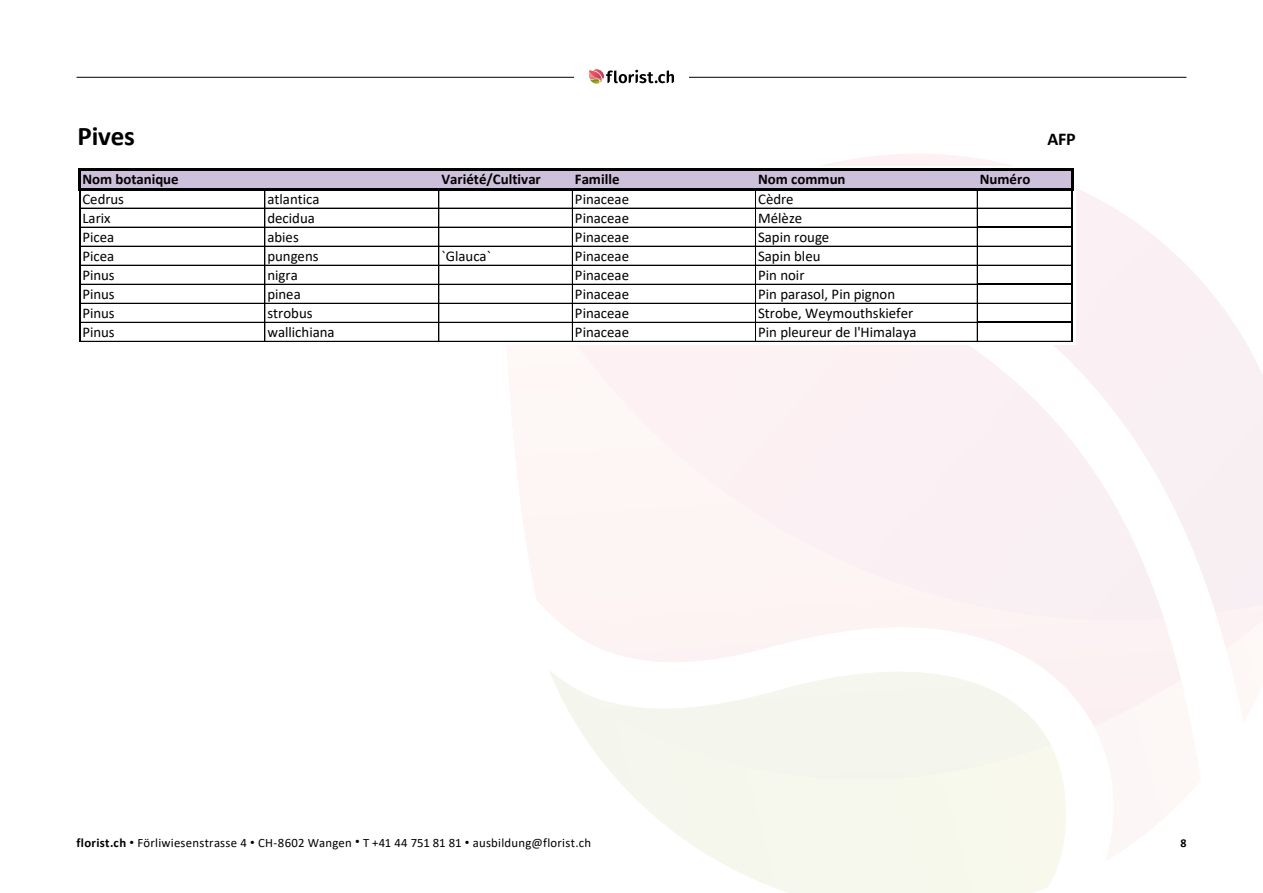
<style>
.page{position:relative;width:1263px;height:893px;background:#fff}
.page>*{position:absolute;margin:0;border:0;box-sizing:border-box;transform-origin:0 0}
.t1{font:700 27px "Calibri";letter-spacing:-.005em;color:#000}
.t2{font:700 18px "Calibri";color:#000}
.t3{font:14.85px "Calibri";color:#000}
.t4{font:700 14.85px "Calibri";color:#000}
.t5{font:12.75px "Calibri";letter-spacing:.02em;color:#000}
.t6{font:700 12.75px "Calibri";letter-spacing:.025em;color:#000}
.t7{font:700 12px "Calibri";color:#000}
</style>
<div class="page">
<hr style="left:77px;top:77px;width:1109px;height:1px;background:#000">
<div style="left:574px;top:62px;width:115px;height:29px;background:#fff"></div>
<svg style="left:589px;top:69px;width:85px;height:15px"></svg>
<svg style="left:571px;top:631px;width:678px;height:95px"></svg>
<svg style="left:522px;top:154px;width:741px;height:477px"></svg>
<svg style="left:617px;top:654px;width:457px;height:239px"></svg>
<svg style="left:550px;top:654px;width:501px;height:125px"></svg>
<div style="left:77px;top:166px;width:999px;height:178px;background:#fff"></div>
<div style="left:80px;top:169px;width:992px;height:20px;background:#ccc0da"></div>
<hr style="left:79px;top:168px;width:2px;height:22px;background:#000">
<hr style="left:1071px;top:170px;width:2px;height:20px;background:#000">
<hr style="left:80px;top:227px;width:897px;height:1px;background:#000">
<hr style="left:977px;top:190px;width:1px;height:37px;background:#000">
<hr style="left:80px;top:284px;width:897px;height:1px;background:#000">
<hr style="left:977px;top:228px;width:1px;height:56px;background:#000">
<hr style="left:80px;top:322px;width:897px;height:1px;background:#000">
<hr style="left:977px;top:285px;width:1px;height:37px;background:#000">
<hr style="left:79px;top:190px;width:1px;height:151px;background:#000">
<hr style="left:1071px;top:190px;width:2px;height:151px;background:#000">
<hr style="left:265px;top:190px;width:1px;height:151px;background:#000">
<hr style="left:439px;top:190px;width:1px;height:151px;background:#000">
<hr style="left:572px;top:190px;width:1px;height:151px;background:#000">
<hr style="left:755px;top:190px;width:1px;height:151px;background:#000">
<svg style="left:977px;top:323px;width:1px;height:18px"></svg>
<hr style="left:81px;top:168px;width:992px;height:2px;background:#000">
<hr style="left:81px;top:188px;width:992px;height:2px;background:#000">
<hr style="left:80px;top:208px;width:991px;height:1px;background:#000">
<hr style="left:977px;top:227px;width:96px;height:1px;background:#000">
<hr style="left:80px;top:246px;width:991px;height:1px;background:#000">
<hr style="left:80px;top:265px;width:991px;height:1px;background:#000">
<hr style="left:977px;top:284px;width:96px;height:1px;background:#000">
<hr style="left:80px;top:303px;width:991px;height:1px;background:#000">
<hr style="left:977px;top:322px;width:96px;height:1px;background:#000">
<hr style="left:80px;top:341px;width:991px;height:1px;background:#000">
<h1 class="t1" style="left:78px;top:117px;width:59px">Pives</h1>
<p class="t4" style="left:82px;top:169px;width:98px">Nom botanique</p>
<p class="t4" style="left:441px;top:169px;width:101px">Variété/Cultivar</p>
<p class="t4" style="left:575px;top:169px;width:46px">Famille</p>
<p class="t4" style="left:758px;top:169px;width:89px">Nom commun</p>
<p class="t4" style="left:980px;top:169px;width:52px">Numéro</p>
<p class="t3" style="left:82px;top:188px;width:43px">Cedrus</p>
<p class="t3" style="left:267px;top:188px;width:54px">atlantica</p>
<p class="t3" style="left:575px;top:188px;width:56px">Pinaceae</p>
<p class="t3" style="left:758px;top:188px;width:37px">Cèdre</p>
<p class="t3" style="left:82px;top:207px;width:30px">Larix</p>
<p class="t3" style="left:267px;top:207px;width:49px">decidua</p>
<p class="t3" style="left:575px;top:207px;width:56px">Pinaceae</p>
<p class="t3" style="left:758px;top:207px;width:46px">Mélèze</p>
<p class="t3" style="left:82px;top:226px;width:33px">Picea</p>
<p class="t3" style="left:267px;top:226px;width:33px">abies</p>
<p class="t3" style="left:575px;top:226px;width:56px">Pinaceae</p>
<p class="t3" style="left:758px;top:226px;width:73px">Sapin rouge</p>
<p class="t3" style="left:82px;top:245px;width:33px">Picea</p>
<p class="t3" style="left:267px;top:245px;width:53px">pungens</p>
<p class="t3" style="left:441px;top:245px;width:51px">`Glauca`</p>
<p class="t3" style="left:575px;top:245px;width:56px">Pinaceae</p>
<p class="t3" style="left:758px;top:245px;width:64px">Sapin bleu</p>
<p class="t3" style="left:82px;top:264px;width:34px">Pinus</p>
<p class="t3" style="left:267px;top:264px;width:32px">nigra</p>
<p class="t3" style="left:575px;top:264px;width:56px">Pinaceae</p>
<p class="t3" style="left:758px;top:264px;width:48px">Pin noir</p>
<p class="t3" style="left:82px;top:283px;width:34px">Pinus</p>
<p class="t3" style="left:267px;top:283px;width:35px">pinea</p>
<p class="t3" style="left:575px;top:283px;width:56px">Pinaceae</p>
<p class="t3" style="left:758px;top:283px;width:139px">Pin parasol, Pin pignon</p>
<p class="t3" style="left:82px;top:303px;width:34px">Pinus</p>
<p class="t3" style="left:267px;top:303px;width:47px">strobus</p>
<p class="t3" style="left:575px;top:303px;width:56px">Pinaceae</p>
<p class="t3" style="left:758px;top:303px;width:157px">Strobe, Weymouthskiefer</p>
<p class="t3" style="left:82px;top:322px;width:34px">Pinus</p>
<p class="t3" style="left:267px;top:322px;width:69px">wallichiana</p>
<p class="t3" style="left:575px;top:322px;width:56px">Pinaceae</p>
<p class="t3" style="left:758px;top:322px;width:160px">Pin pleureur de l'Himalaya</p>
<p class="t2" style="left:1047px;top:126px;width:30px">AFP</p>
<p class="t6" style="left:77px;top:833px;width:51px">florist.ch</p>
<p class="t7" style="left:1180px;top:835px;width:8px">8</p>
<p class="t5" style="left:137px;top:833px;width:455px">Förliwiesenstrasse 4 CH-8602 Wangen T +41 44 751 81 81 ausbildung@florist.ch</p>
</div>
